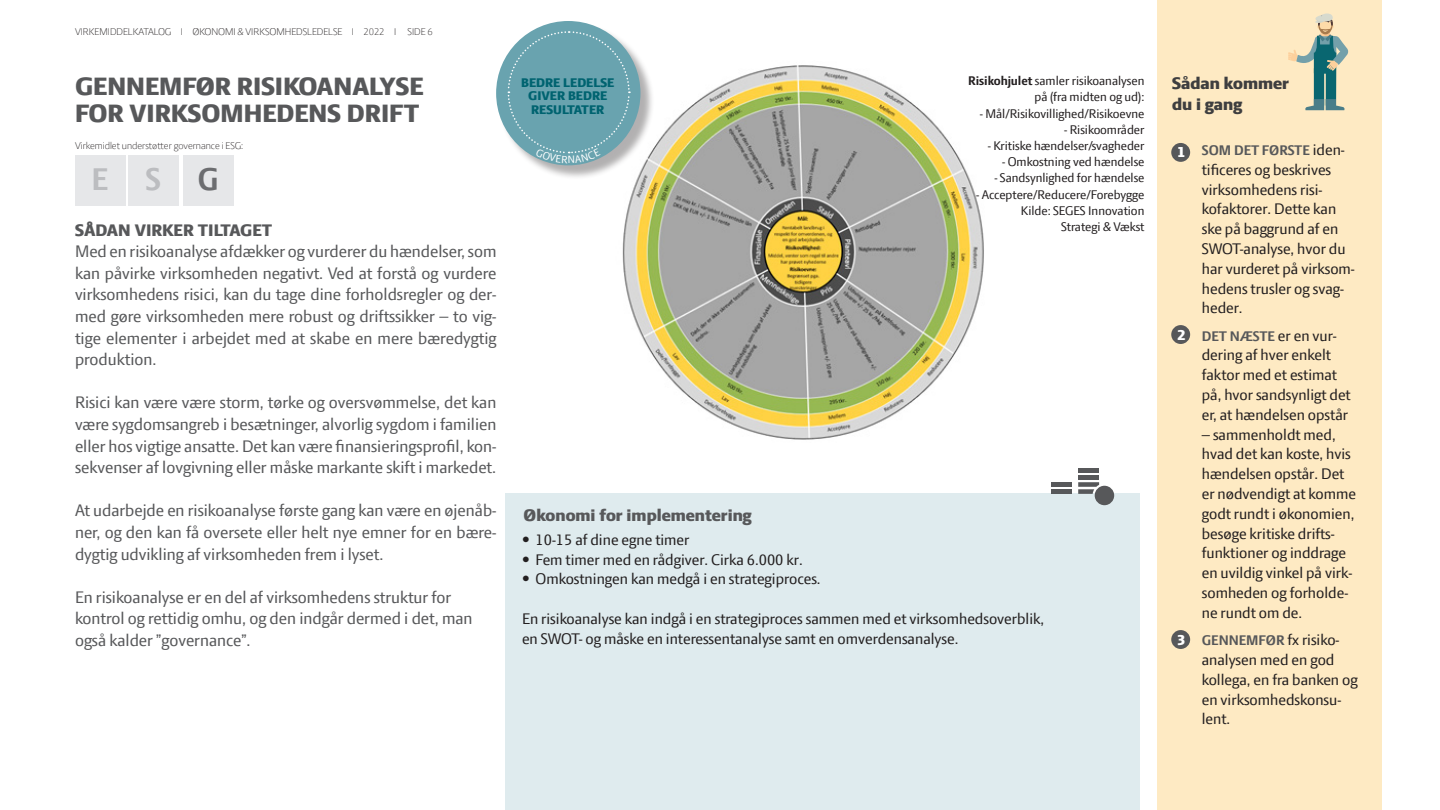
<style>
.page{position:relative;width:1440px;height:810px;background:#fff}
.page>*{position:absolute;margin:0;border:0;box-sizing:border-box;transform-origin:0 0}
.t1{font:700 33.75px "LF Press Sans";color:#bcbdc0}
.t2{font:700 33.75px "LF Press Sans";color:#6c6d70}
.t3{font:800 27px/27px "LF Press Sans";color:#57585a}
.t4{font:18px/21.6px "LF Press Sans";color:#57585a;text-align:justify}
.t5{font:800 18px "LF Press Sans";color:#57585a}
.t6{font:800 18px/21.6px "LF Press Sans";color:#3e3e3f}
.t7{font:16.5px/19.8px "LF Press Sans";color:#231f20}
.t8{font:800 15.75px "LF Press Sans";color:#fff}
.t9{font:700 15px "LF Press Sans";color:#57585a}
.t10{font:13.5px/16.2px "LF Press Sans";color:#231f20;text-align:right}
.t11{font:800 13.5px/13.5px "LF Press Sans";color:#006370;text-align:center}
.t12{font:300 10.5px "LF Press Sans";color:#231f20}
.s1{font-weight:700}
.s2{font-weight:400;font-size:16.5px;color:#231f20}
</style>
<div class="page">
<div style="left:506px;top:494px;width:634px;height:316px;background:#dfebee"></div>
<div style="left:1052px;top:489px;width:20px;height:5px;background:#57585a"></div>
<div style="left:1052px;top:482px;width:20px;height:5px;background:#57585a"></div>
<div style="left:1078px;top:475px;width:21px;height:5px;background:#57585a"></div>
<div style="left:1078px;top:468px;width:21px;height:5px;background:#57585a"></div>
<div style="left:1095px;top:486px;width:19px;height:19px;background:#57585a;border-radius:50%"></div>
<svg style="left:1078px;top:482px;width:21px;height:12px"></svg>
<img style="left:622px;top:65px;width:362px;height:375px">
<div style="left:1158px;top:0;width:224px;height:810px;background:#feeac3"></div>
<div style="left:1171px;top:325px;width:19px;height:19px;background:#57585a;border-radius:50%"></div>
<div style="left:1171px;top:630px;width:19px;height:19px;background:#57585a;border-radius:50%"></div>
<svg style="left:1288px;top:14px;width:61px;height:96px"></svg>
<div style="left:1171px;top:143px;width:19px;height:19px;background:#57585a;border-radius:50%"></div>
<div style="left:498px;top:22px;width:157px;height:158px;background:#231f20;opacity:.35"></div>
<div style="left:496px;top:21px;width:145px;height:144px;background:#69a3af;border-radius:50%"></div>
<div style="left:75px;top:155px;width:50px;height:50px;background:#e6e7e9"></div>
<div style="left:129px;top:155px;width:50px;height:50px;background:#e6e7e9"></div>
<div style="left:183px;top:155px;width:50px;height:50px;background:#e6e7e9"></div>
<svg style="left:507px;top:30px;width:124px;height:133px"></svg>
<p class="t12" style="left:75px;top:25px;width:359px">VIRKEMIDDELKATALOG I ØKONOMI &amp; VIRKSOMHEDSLEDELSE I 2022 I SIDE 6</p>
<p class="t3" style="left:75px;top:73px;width:350px">GENNEMFØR RISIKOANALYSE<br>FOR VIRKSOMHEDENS DRIFT</p>
<p class="t12" style="left:75px;top:140px;width:169px">Virkemidlet understøtter governance i ESG:</p>
<p class="t1" style="left:91px;top:160px;width:18px">E</p>
<p class="t1" style="left:146px;top:160px;width:17px">S</p>
<p class="t2" style="left:197px;top:160px;width:23px">G</p>
<p class="t5" style="left:75px;top:219px;width:199px">SÅDAN VIRKER TILTAGET</p>
<p class="t4" style="left:75px;top:240px;width:423px">Med en risikoanalyse afdækker og vurderer du hændelser, som kan påvirke virksomheden negativt. Ved at forstå og vurdere virksomhedens risici, kan du tage dine forholdsregler og der&shy;med gøre virksomheden mere robust og driftssikker – to vig&shy;tige elementer i arbejdet med at skabe en mere bæredygtig produktion.</p>
<p class="t4" style="left:75px;top:391px;width:423px">Risici kan være være storm, tørke og oversvømmelse, det kan være sygdomsangreb i besætninger, alvorlig sygdom i familien eller hos vigtige ansatte. Det kan være finansieringsprofil, kon&shy;sekvenser af lovgivning eller måske markante skift i markedet.</p>
<p class="t4" style="left:75px;top:499px;width:423px">At udarbejde en risikoanalyse første gang kan være en øjenåb&shy;ner, og den kan få oversete eller helt nye emner for en bære&shy;dygtig udvikling af virksomheden frem i lyset.</p>
<p class="t4" style="left:75px;top:586px;width:399px;text-align:left">En risikoanalyse er en del af virksomhedens struktur for kontrol og rettidig omhu, og den indgår dermed i det, man også kalder ”governance”.</p>
<p class="t11" style="left:521px;top:76px;width:95px">BEDRE LEDELSE<br>GIVER BEDRE<br>RESULTATER</p>
<p class="t5" style="left:524px;top:504px;width:230px">Økonomi for implementering</p>
<p class="t10" style="left:968px;top:72px;width:178px"><span class="s1">Risikohjulet</span> samler risikoanalysen på (fra midten og ud):</p>
<p class="t10" style="left:980px;top:105px;width:166px">- Mål/Risikovillighed/Risikoevne</p>
<p class="t10" style="left:1064px;top:121px;width:82px">- Risikoområder</p>
<p class="t10" style="left:988px;top:137px;width:158px">- Kritiske hændelser/svagheder</p>
<p class="t10" style="left:1002px;top:153px;width:144px">- Omkostning ved hændelse</p>
<p class="t10" style="left:994px;top:170px;width:152px">- Sandsynlighed for hændelse</p>
<p class="t10" style="left:976px;top:186px;width:170px">- Acceptere/Reducere/Forebygge</p>
<p class="t10" style="left:1021px;top:202px;width:125px">Kilde: SEGES Innovation<br>Strategi &amp; Vækst</p>
<p class="t7" style="left:522px;top:529px;width:169px">• 10-15 af dine egne timer</p>
<p class="t7" style="left:522px;top:549px;width:282px">• Fem timer med en rådgiver. Cirka 6.000 kr.</p>
<p class="t7" style="left:522px;top:569px;width:300px">• Omkostningen kan medgå i en strategiproces.</p>
<p class="t7" style="left:522px;top:609px;width:524px">En risikoanalyse kan indgå i en strategiproces sammen med et virksomhedsoverblik, en SWOT- og måske en interessentanalyse samt en omverdensanalyse.</p>
<p class="t6" style="left:1172px;top:72px;width:118px">Sådan kommer du i gang</p>
<p class="t8" style="left:1177px;top:143px;width:9px">1</p>
<p class="t9" style="left:1202px;top:142px;width:145px">SOM DET FØRSTE <span class="s2">iden-</span></p>
<p class="t7" style="left:1202px;top:159px;width:155px">tificeres og beskrives virksomhedens risi&shy;kofaktorer. Dette kan ske på baggrund af en<br>SWOT-analyse, hvor du har vurderet på virksom&shy;hedens trusler og svag&shy;heder.</p>
<p class="t9" style="left:1202px;top:327px;width:137px">DET NÆSTE <span class="s2">er en vur-</span></p>
<p class="t7" style="left:1202px;top:345px;width:150px">dering af hver enkelt faktor med et estimat på, hvor sandsynligt det er, at hændelsen opstår</p>
<p class="t7" style="left:1202px;top:424px;width:156px">– sammenholdt med, hvad det kan koste, hvis hændelsen opstår. Det er nødvendigt at komme godt rundt i økonomien, besøge kritiske drifts&shy;funktioner og inddrage en uvildig vinkel på virk&shy;somheden og forholde&shy;ne rundt om de.</p>
<p class="t9" style="left:1202px;top:632px;width:139px">GENNEMFØR <span class="s2">fx risiko-</span></p>
<p class="t7" style="left:1202px;top:649px;width:157px">analysen med en god kollega, en fra banken og en virksomhedskonsu&shy;lent.</p>
<p class="t8" style="left:1177px;top:325px;width:9px">2</p>
<p class="t8" style="left:1177px;top:630px;width:9px">3</p>
</div>
